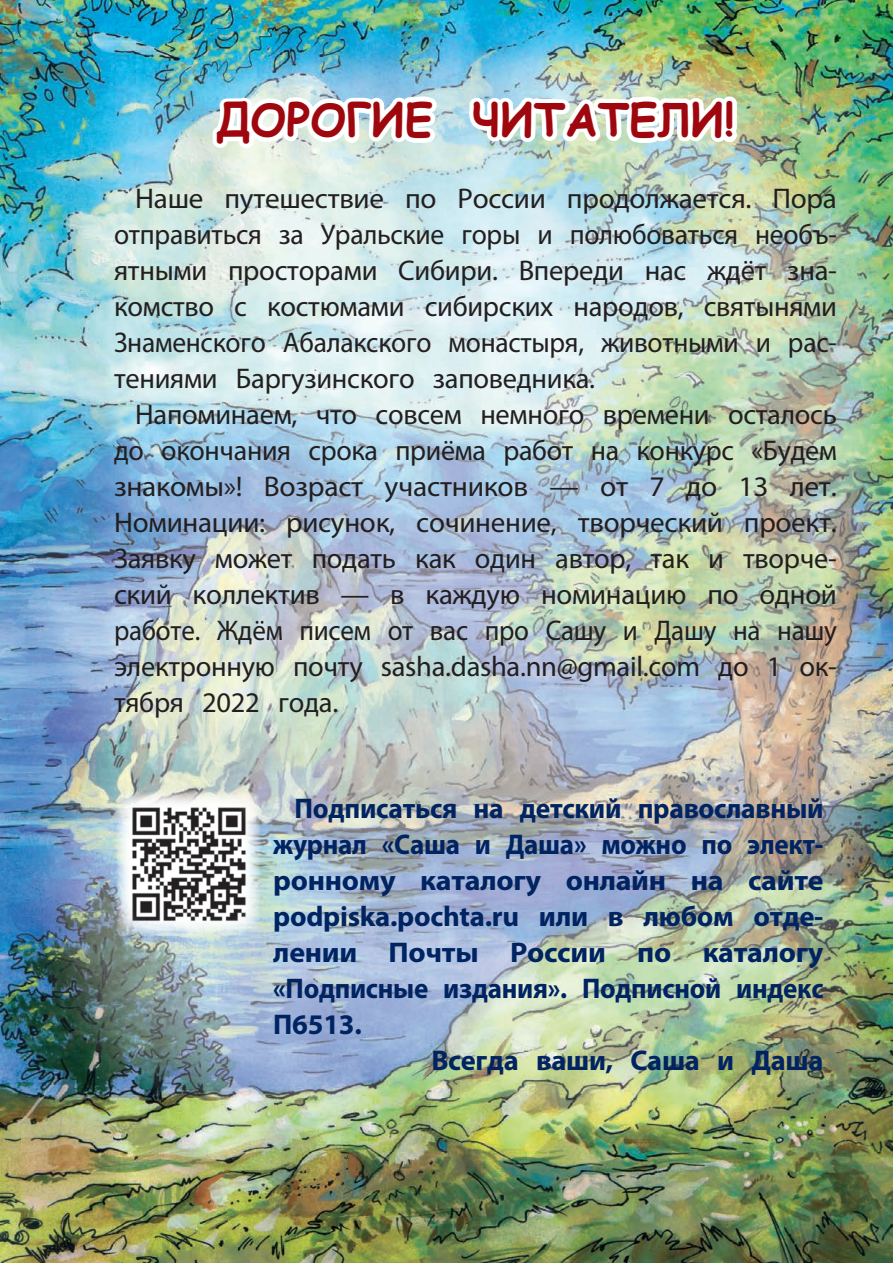
<style>
.page{position:relative;width:893px;height:1263px;background:#fff}
.page>*{position:absolute;margin:0;border:0;box-sizing:border-box;transform-origin:0 0}
.t1{font:700 45px "Comic Sans MS";color:#9d070d}
.t2{font:28.5px/36px "Myriad Pro";letter-spacing:-.01em;color:#231f20;text-align:justify}
.t3{font:700 28.5px "Myriad Pro";letter-spacing:-.01em;color:#002361}
.t4{font:700 28.5px "Myriad Pro";letter-spacing:-.01em;color:#002361;scale:.95 1}
.t5{font:700 28.5px "Myriad Pro";letter-spacing:-.01em;color:#002361;scale:1.05 1}
</style>
<div class="page">
<img style="left:0;top:0;width:893px;height:1263px">
<img style="left:208px;top:0;width:236px;height:430px">
<img style="left:462px;top:0;width:282px;height:430px">
<img style="left:116px;top:791px;width:146px;height:146px">
<h1 class="t1" style="left:216px;top:87px;width:520px">Дорогие читатели!</h1>
<p class="t2" style="left:114px;top:180px;width:724px;text-indent:21px">Наше путешествие по России продолжается. Пора отправиться за Уральские горы и полюбоваться необъ&shy;ятными просторами Сибири. Впереди нас ждёт зна&shy;комство с костюмами сибирских народов, святынями Знаменского Абалакского монастыря, животными и рас&shy;тениями Баргузинского заповедника.</p>
<p class="t2" style="left:114px;top:396px;width:724px;text-indent:21px">Напоминаем, что совсем немного времени осталось до окончания срока приёма работ на конкурс «Будем знакомы»! Возраст участников — от 7 до 13 лет.<br>Номинации: рисунок, сочинение, творческий проект.<br>Заявку может подать как один автор, так и творче&shy;ский коллектив — в каждую номинацию по одной работе. Ждём писем от вас про Сашу и Дашу на нашу электронную почту sasha.dasha.nn@gmail.com до 1 ок&shy;тября 2022 года.</p>
<p class="t3" style="left:295px;top:790px;width:530px">Подписаться на детский православный</p>
<p class="t4" style="left:273px;top:826px;width:581px">журнал «Саша и Даша» можно по элект-</p>
<p class="t5" style="left:273px;top:862px;width:526px">ронному каталогу онлайн на сайте</p>
<p class="t3" style="left:273px;top:898px;width:552px">podpiska.pochta.ru или в любом отде-</p>
<p class="t5" style="left:273px;top:934px;width:526px">лении Почты России по каталогу</p>
<p class="t4" style="left:273px;top:970px;width:581px">«Подписные издания». Подписной индекс</p>
<p class="t3" style="left:273px;top:1006px;width:90px">П6513.</p>
<p class="t3" style="left:431px;top:1042px;width:394px">Всегда ваши, Саша и Даша</p>
</div>
